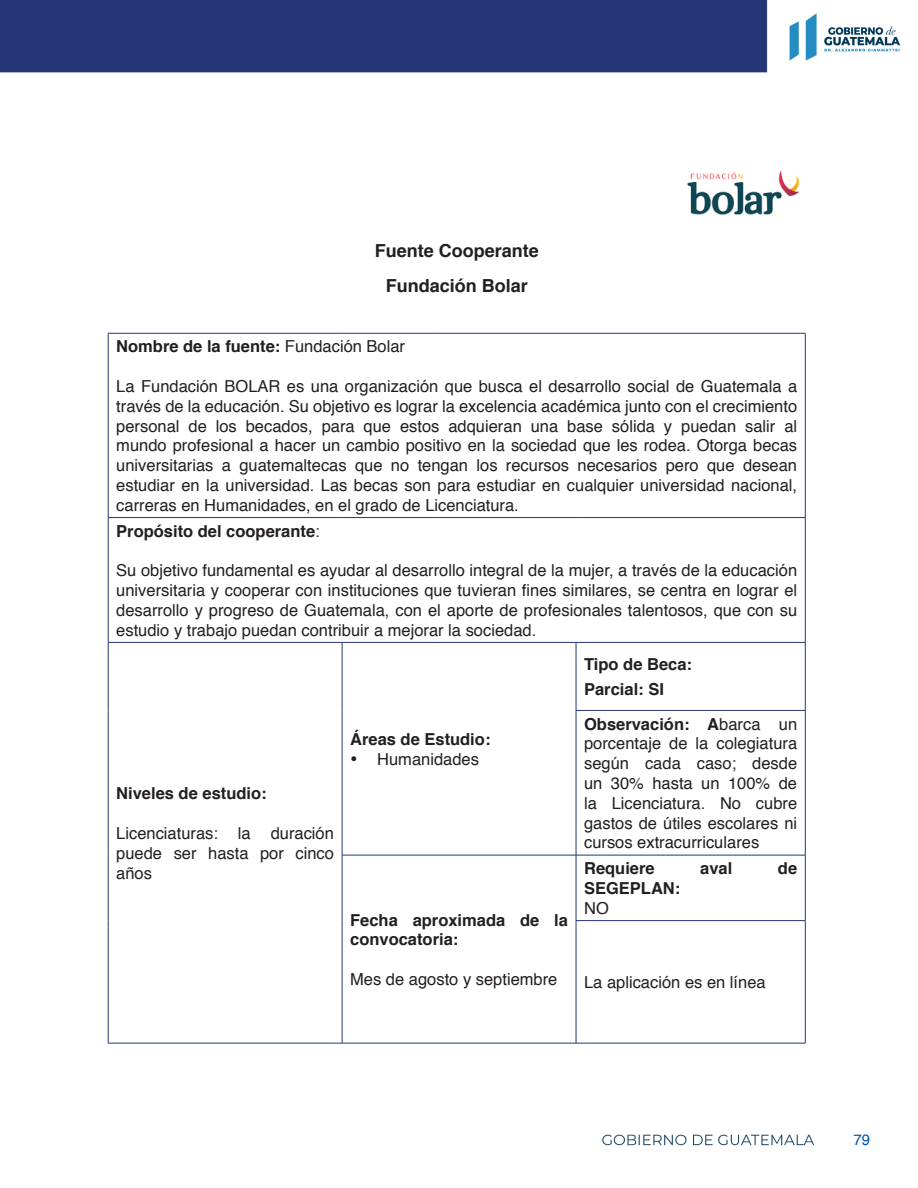
<style>
.page{position:relative;width:918px;height:1188px;background:#fff}
.page>*{position:absolute;margin:0;border:0;box-sizing:border-box;transform-origin:0 0}
.t1{font:700 18px/35.1px "Helvetica";color:#231f20;text-align:center}
.t2{font:16.5px/19.8px "Helvetica";color:#231f20;text-align:justify}
.t3{font:700 16.5px/24.8px "Helvetica";color:#231f20}
.t4{font:15px "Helvetica";color:#0155a5}
.s1{font-weight:400}
.s2{font-weight:700}
</style>
<div class="page">
<img style="left:0;top:0;width:901px;height:1146px">
<img style="left:678px;top:162px;width:127px;height:60px">
<hr style="left:108px;top:333px;width:234px;height:1px;background:#243676">
<hr style="left:108px;top:333px;width:1px;height:184px;background:#243676">
<hr style="left:342px;top:333px;width:96px;height:1px;background:#243676">
<hr style="left:438px;top:333px;width:138px;height:1px;background:#243676">
<hr style="left:576px;top:333px;width:229px;height:1px;background:#243676">
<hr style="left:805px;top:333px;width:1px;height:184px;background:#243676">
<hr style="left:108px;top:517px;width:234px;height:1px;background:#243676">
<hr style="left:108px;top:518px;width:1px;height:124px;background:#243676">
<hr style="left:342px;top:517px;width:96px;height:1px;background:#243676">
<hr style="left:438px;top:517px;width:138px;height:1px;background:#243676">
<hr style="left:576px;top:517px;width:229px;height:1px;background:#243676">
<hr style="left:805px;top:518px;width:1px;height:124px;background:#243676">
<hr style="left:108px;top:642px;width:234px;height:1px;background:#243676">
<hr style="left:108px;top:643px;width:1px;height:67px;background:#243676">
<hr style="left:108px;top:710px;width:1px;height:145px;background:#243676">
<hr style="left:108px;top:855px;width:1px;height:66px;background:#243676">
<hr style="left:108px;top:921px;width:1px;height:122px;background:#243676">
<hr style="left:342px;top:642px;width:96px;height:1px;background:#243676">
<hr style="left:342px;top:643px;width:1px;height:67px;background:#243676">
<hr style="left:438px;top:642px;width:138px;height:1px;background:#243676">
<hr style="left:342px;top:710px;width:1px;height:145px;background:#243676">
<hr style="left:576px;top:642px;width:229px;height:1px;background:#243676">
<hr style="left:576px;top:643px;width:1px;height:67px;background:#243676">
<hr style="left:805px;top:643px;width:1px;height:67px;background:#243676">
<hr style="left:576px;top:710px;width:229px;height:1px;background:#243676">
<hr style="left:576px;top:711px;width:1px;height:144px;background:#243676">
<hr style="left:805px;top:711px;width:1px;height:144px;background:#243676">
<hr style="left:342px;top:855px;width:96px;height:1px;background:#243676">
<hr style="left:342px;top:855px;width:1px;height:66px;background:#243676">
<hr style="left:438px;top:855px;width:138px;height:1px;background:#243676">
<hr style="left:342px;top:921px;width:1px;height:122px;background:#243676">
<hr style="left:576px;top:855px;width:229px;height:1px;background:#243676">
<hr style="left:576px;top:855px;width:1px;height:65px;background:#243676">
<hr style="left:805px;top:855px;width:1px;height:65px;background:#243676">
<hr style="left:576px;top:920px;width:229px;height:1px;background:#243676">
<hr style="left:576px;top:921px;width:1px;height:122px;background:#243676">
<hr style="left:805px;top:921px;width:1px;height:122px;background:#243676">
<hr style="left:108px;top:1043px;width:234px;height:1px;background:#243676">
<hr style="left:342px;top:1043px;width:96px;height:1px;background:#243676">
<hr style="left:438px;top:1043px;width:138px;height:1px;background:#243676">
<hr style="left:576px;top:1043px;width:229px;height:1px;background:#243676">
<p class="t1" style="left:375px;top:234px;width:166px">Fuente Cooperante<br>Fundación Bolar</p>
<p class="t3" style="left:116px;top:336px;width:290px">Nombre de la fuente: <span class="s1">Fundación Bolar</span></p>
<p class="t2" style="left:116px;top:378px;width:682px">La Fundación BOLAR es una organización que busca el desarrollo social de Guatemala a través de la educación. Su objetivo es lograr la excelencia académica junto con el crecimiento personal de los becados, para que estos adquieran una base sólida y puedan salir al mundo profesional a hacer un cambio positivo en la sociedad que les rodea. Otorga becas universitarias a guatemaltecas que no tengan los recursos necesarios pero que desean estudiar en la universidad. Las becas son para estudiar en cualquier universidad nacional, carreras en Humanidades, en el grado de Licenciatura.</p>
<p class="t3" style="left:116px;top:520px;width:205px">Propósito del cooperante<span class="s1">:</span></p>
<p class="t2" style="left:116px;top:562px;width:682px">Su objetivo fundamental es ayudar al desarrollo integral de la mujer, a través de la educación universitaria y cooperar con instituciones que tuvieran fines similares, se centra en lograr el desarrollo y progreso de Guatemala, con el aporte de profesionales talentosos, que con su estudio y trabajo puedan contribuir a mejorar la sociedad.</p>
<p class="t3" style="left:116px;top:783px;width:152px">Niveles de estudio:</p>
<p class="t2" style="left:116px;top:825px;width:219px">Licenciaturas: la duración puede ser hasta por cinco años</p>
<p class="t3" style="left:350px;top:728px;width:142px">Áreas de Estudio:</p>
<p class="t2" style="left:350px;top:750px;width:130px">• Humanidades</p>
<p class="t3" style="left:350px;top:911px;width:219px;line-height:19.8px">Fecha aproximada de la convocatoria:</p>
<p class="t2" style="left:350px;top:971px;width:209px">Mes de agosto y septiembre</p>
<p class="t3" style="left:584px;top:653px;width:109px">Tipo de Beca:<br>Parcial: SI</p>
<p class="t2" style="left:584px;top:715px;width:215px"><span class="s2">Observación: A</span>barca un porcentaje de la colegiatura según cada caso; desde un 30% hasta un 100% de la Licenciatura. No cubre gastos de útiles escolares ni cursos extracurriculares</p>
<p class="t3" style="left:584px;top:857px;width:72px">Requiere</p>
<p class="t3" style="left:700px;top:857px;width:34px">aval</p>
<p class="t3" style="left:778px;top:857px;width:21px">de</p>
<p class="t3" style="left:584px;top:877px;width:98px">SEGEPLAN:</p>
<p class="t2" style="left:584px;top:899px;width:26px">NO</p>
<p class="t2" style="left:584px;top:974px;width:183px">La aplicación es en línea</p>
<p class="t4" style="left:853px;top:1133px;width:18px">79</p>
</div>
